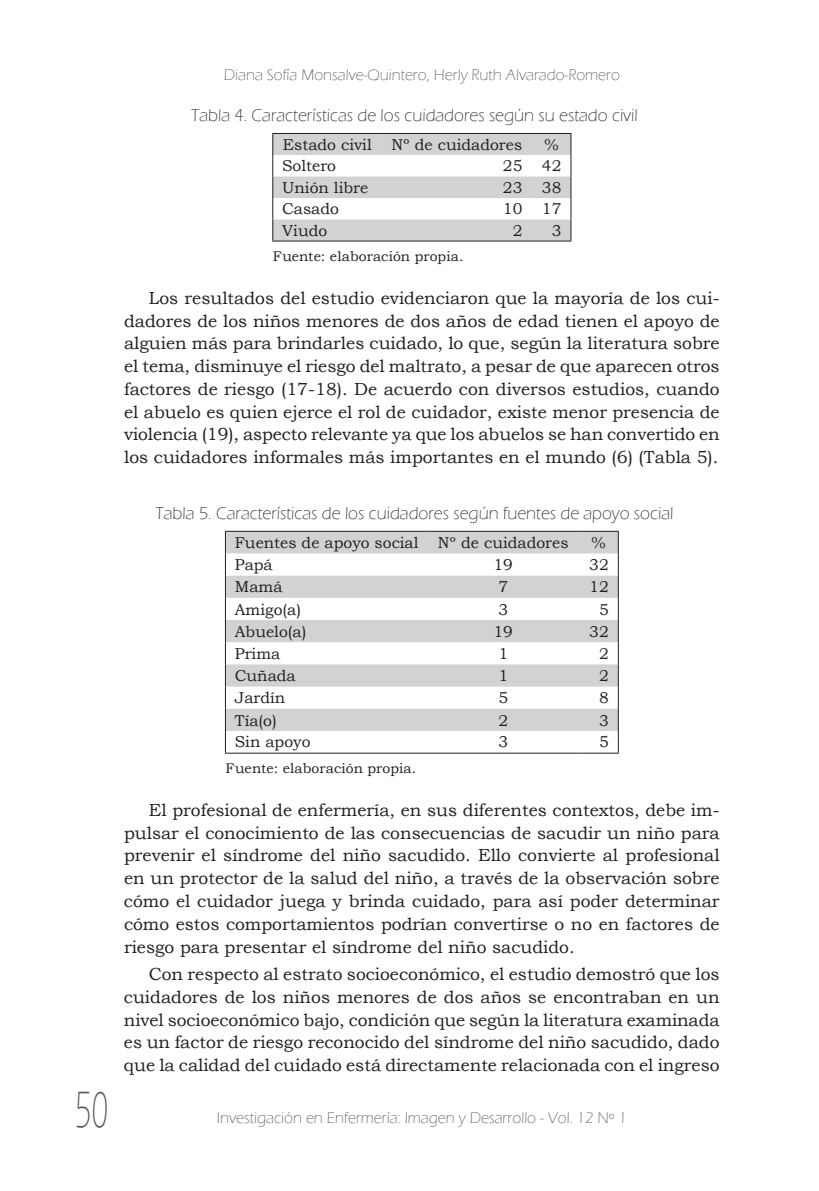
<style>
.page{position:relative;width:819px;height:1191px;background:#fff}
.page>*{position:absolute;margin:0;border:0;box-sizing:border-box;transform-origin:0 0}
.t1{font:300 52.5px "Eras ITC";color:#57585a;scale:.6 1}
.t2{font:17.5px/22.8px "Bookman Old Style";color:#231f20;text-align:justify}
.t3{font:300 17.5px "Eras ITC";color:#231f20}
.t4{font:15.75px "Bookman Old Style";color:#231f20}
.t5{font:300 15.75px "Eras ITC";color:#57585a}
.t6{font:14px "Bookman Old Style";letter-spacing:.005em;color:#231f20}
</style>
<div class="page">
<svg style="left:272px;top:133px;width:299px;height:108px"></svg>
<hr style="left:272px;top:241px;width:110px;height:1px;background:#231f20">
<hr style="left:382px;top:241px;width:150px;height:1px;background:#231f20">
<hr style="left:532px;top:241px;width:39px;height:1px;background:#231f20">
<svg style="left:226px;top:532px;width:392px;height:199px;fill:#d1d2d4"></svg>
<hr style="left:225px;top:531px;width:203px;height:1px;background:#231f20">
<hr style="left:428px;top:531px;width:150px;height:1px;background:#231f20">
<hr style="left:578px;top:531px;width:40px;height:1px;background:#231f20">
<svg style="left:225px;top:532px;width:1px;height:220px"></svg>
<svg style="left:618px;top:532px;width:1px;height:220px"></svg>
<hr style="left:225px;top:752px;width:203px;height:1px;background:#231f20">
<hr style="left:428px;top:752px;width:150px;height:1px;background:#231f20">
<hr style="left:578px;top:752px;width:40px;height:1px;background:#231f20">
<p class="t1" style="left:74px;top:1081px;width:58px">50</p>
<p class="t5" style="left:224px;top:66px;width:397px">Diana Sofía Monsalve-Quintero, Herly Ruth Alvarado-Romero</p>
<p class="t3" style="left:191px;top:106px;width:448px">Tabla 4. Características de los cuidadores según su estado civil</p>
<p class="t4" style="left:283px;top:134px;width:90px">Estado civil</p>
<p class="t4" style="left:391px;top:134px;width:132px">Nº de cuidadores</p>
<p class="t4" style="left:544px;top:134px;width:16px">%</p>
<p class="t4" style="left:282px;top:156px;width:55px">Soltero</p>
<p class="t4" style="left:503px;top:156px;width:60px">25 42</p>
<p class="t4" style="left:282px;top:177px;width:87px">Unión libre</p>
<p class="t4" style="left:503px;top:177px;width:60px">23 38</p>
<p class="t4" style="left:282px;top:199px;width:58px">Casado</p>
<p class="t4" style="left:503px;top:199px;width:60px">10 17</p>
<p class="t4" style="left:282px;top:220px;width:47px">Viudo</p>
<p class="t4" style="left:512px;top:220px;width:11px">2</p>
<p class="t4" style="left:551px;top:220px;width:11px">3</p>
<p class="t6" style="left:273px;top:247px;width:192px">Fuente: elaboración propia.</p>
<p class="t2" style="left:124px;top:286px;width:597px;text-indent:25px">Los resultados del estudio evidenciaron que la mayoría de los cui&shy;dadores de los niños menores de dos años de edad tienen el apoyo de alguien más para brindarles cuidado, lo que, según la literatura sobre el tema, disminuye el riesgo del maltrato, a pesar de que aparecen otros factores de riesgo (17-18). De acuerdo con diversos estudios, cuando el abuelo es quien ejerce el rol de cuidador, existe menor presencia de violencia (19), aspecto relevante ya que los abuelos se han convertido en los cuidadores informales más importantes en el mundo (6) (Tabla 5).</p>
<p class="t3" style="left:156px;top:503px;width:519px">Tabla 5. Características de los cuidadores según fuentes de apoyo social</p>
<p class="t4" style="left:235px;top:532px;width:335px">Fuentes de apoyo social Nº de cuidadores</p>
<p class="t4" style="left:591px;top:532px;width:16px">%</p>
<p class="t4" style="left:235px;top:554px;width:39px">Papá</p>
<p class="t4" style="left:493px;top:554px;width:21px">19</p>
<p class="t4" style="left:589px;top:554px;width:21px">32</p>
<p class="t4" style="left:235px;top:577px;width:49px">Mamá</p>
<p class="t4" style="left:498px;top:577px;width:11px">7</p>
<p class="t4" style="left:589px;top:577px;width:21px">12</p>
<p class="t4" style="left:235px;top:599px;width:68px">Amigo(a)</p>
<p class="t4" style="left:498px;top:599px;width:11px">3</p>
<p class="t4" style="left:599px;top:599px;width:11px">5</p>
<p class="t4" style="left:235px;top:621px;width:73px">Abuelo(a)</p>
<p class="t4" style="left:493px;top:621px;width:21px">19</p>
<p class="t4" style="left:589px;top:621px;width:21px">32</p>
<p class="t4" style="left:235px;top:643px;width:47px">Prima</p>
<p class="t4" style="left:498px;top:643px;width:11px">1</p>
<p class="t4" style="left:599px;top:643px;width:11px">2</p>
<p class="t4" style="left:235px;top:665px;width:62px">Cuñada</p>
<p class="t4" style="left:498px;top:665px;width:11px">1</p>
<p class="t4" style="left:599px;top:665px;width:11px">2</p>
<p class="t4" style="left:235px;top:687px;width:52px">Jardín</p>
<p class="t4" style="left:498px;top:687px;width:11px">5</p>
<p class="t4" style="left:599px;top:687px;width:11px">8</p>
<p class="t4" style="left:235px;top:710px;width:43px">Tía(o)</p>
<p class="t4" style="left:498px;top:710px;width:11px">2</p>
<p class="t4" style="left:599px;top:710px;width:11px">3</p>
<p class="t4" style="left:235px;top:732px;width:77px">Sin apoyo</p>
<p class="t4" style="left:498px;top:732px;width:11px">3</p>
<p class="t4" style="left:599px;top:732px;width:11px">5</p>
<p class="t6" style="left:225px;top:759px;width:192px">Fuente: elaboración propia.</p>
<p class="t2" style="left:124px;top:798px;width:597px;text-indent:25px">El profesional de enfermería, en sus diferentes contextos, debe im&shy;pulsar el conocimiento de las consecuencias de sacudir un niño para prevenir el síndrome del niño sacudido. Ello convierte al profesional en un protector de la salud del niño, a través de la observación sobre cómo el cuidador juega y brinda cuidado, para así poder determinar cómo estos comportamientos podrían convertirse o no en factores de riesgo para presentar el síndrome del niño sacudido.</p>
<p class="t2" style="left:124px;top:963px;width:597px;text-indent:25px">Con respecto al estrato socioeconómico, el estudio demostró que los cuidadores de los niños menores de dos años se encontraban en un nivel socioeconómico bajo, condición que según la literatura examinada es un factor de riesgo reconocido del síndrome del niño sacudido, dado que la calidad del cuidado está directamente relacionada con el ingreso</p>
<p class="t5" style="left:217px;top:1109px;width:411px">Investigación en Enfermería: Imagen y Desarrollo - Vol. 12 Nº 1</p>
</div>
